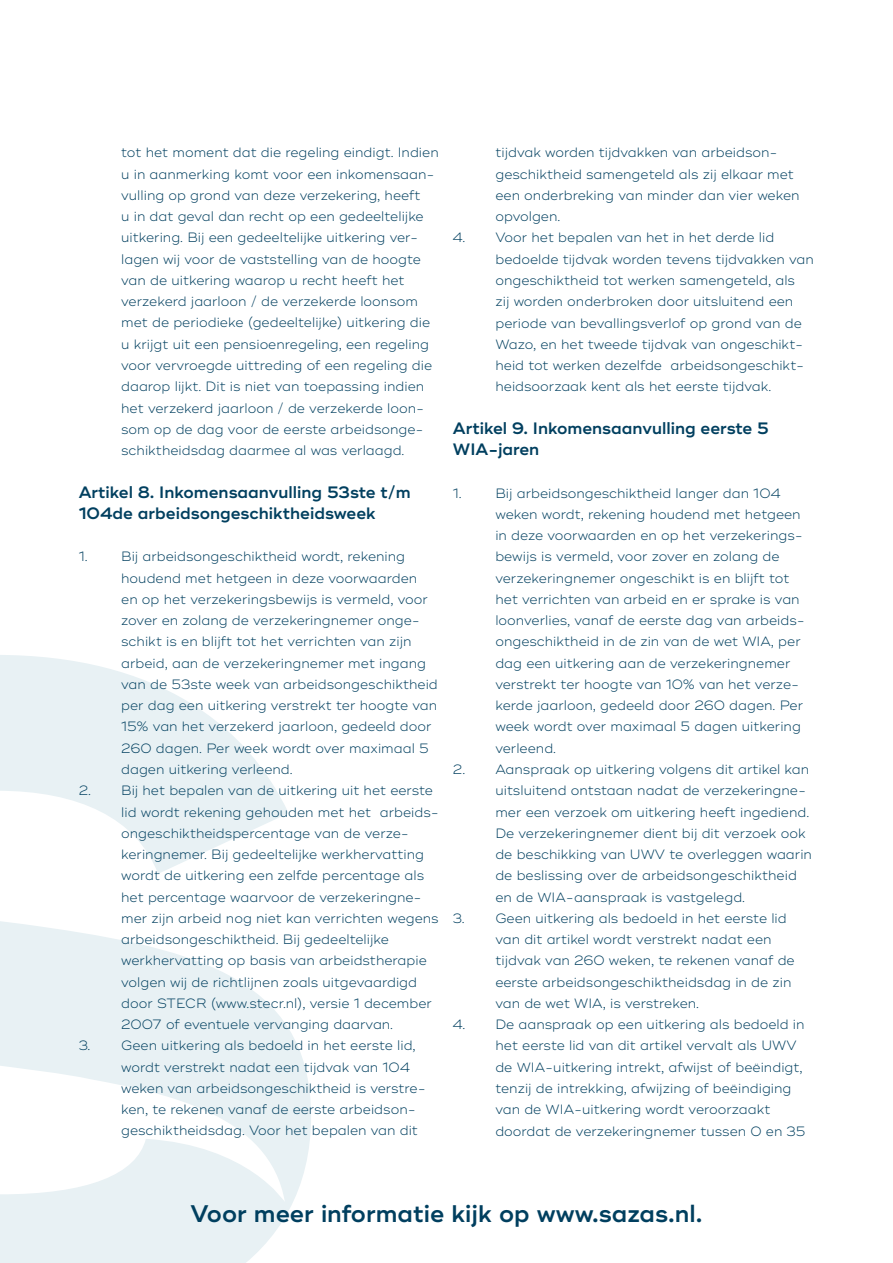
<style>
.page{position:relative;width:893px;height:1263px;background:#fff}
.page>*{position:absolute;margin:0;border:0;box-sizing:border-box;transform-origin:0 0}
.t1{font:600 24px "Ridley Grotesk";color:#003f5f}
.t2{font:600 16.5px/21.3px "Ridley Grotesk";color:#003f5f}
.t3{font:300 13.5px/21.3px "Ridley Grotesk";color:#003f5f}
</style>
<div class="page">
<svg style="left:0;top:655px;width:311px;height:608px;fill:#e8f1f4"></svg>
<p class="t3" style="left:121px;top:142px;width:319px">tot het moment dat die regeling eindigt. Indien u in aanmerking komt voor een inkomensaan&shy;vulling op grond van deze verzekering, heeft<br>u in dat geval dan recht op een gedeeltelijke uitkering. Bij een gedeeltelijke uitkering ver&shy;lagen wij voor de vaststelling van de hoogte van de uitkering waarop u recht heeft het verzekerd jaarloon / de verzekerde loonsom met de periodieke (gedeeltelijke) uitkering die u krijgt uit een pensioenregeling, een regeling voor vervroegde uittreding of een regeling die daarop lijkt. Dit is niet van toepassing indien het verzekerd jaarloon / de verzekerde loon&shy;som op de dag voor de eerste arbeidsonge&shy;schiktheidsdag daarmee al was verlaagd.</p>
<p class="t2" style="left:79px;top:482px;width:334px">Artikel 8. Inkomensaanvulling 53ste t/m<br>104de arbeidsongeschiktheidsweek</p>
<p class="t3" style="left:79px;top:546px;width:10px">1.</p>
<p class="t3" style="left:121px;top:546px;width:318px">Bij arbeidsongeschiktheid wordt, rekening houdend met hetgeen in deze voorwaarden<br>en op het verzekeringsbewijs is vermeld, voor zover en zolang de verzekeringnemer onge&shy;schikt is en blijft tot het verrichten van zijn arbeid, aan de verzekeringnemer met ingang van de 53ste week van arbeidsongeschiktheid per dag een uitkering verstrekt ter hoogte van 15% van het verzekerd jaarloon, gedeeld door 260 dagen. Per week wordt over maximaal 5 dagen uitkering verleend.</p>
<p class="t3" style="left:121px;top:780px;width:319px;text-indent:-43px">2. Bij het bepalen van de uitkering uit het eerste lid wordt rekening gehouden met het arbeids&shy;ongeschiktheidspercentage van de verze&shy;keringnemer. Bij gedeeltelijke werkhervatting wordt de uitkering een zelfde percentage als het percentage waarvoor de verzekeringne&shy;mer zijn arbeid nog niet kan verrichten wegens arbeidsongeschiktheid. Bij gedeeltelijke werkhervatting op basis van arbeidstherapie volgen wij de richtlijnen zoals uitgevaardigd door STECR (www.stecr.nl), versie 1 december 2007 of eventuele vervanging daarvan.</p>
<p class="t3" style="left:121px;top:1035px;width:306px;text-indent:-43px">3. Geen uitkering als bedoeld in het eerste lid, wordt verstrekt nadat een tijdvak van 104 weken van arbeidsongeschiktheid is verstre&shy;ken, te rekenen vanaf de eerste arbeidson&shy;geschiktheidsdag. Voor het bepalen van dit</p>
<p class="t3" style="left:495px;top:142px;width:306px">tijdvak worden tijdvakken van arbeidson&shy;geschiktheid samengeteld als zij elkaar met een onderbreking van minder dan vier weken opvolgen.</p>
<p class="t3" style="left:495px;top:227px;width:320px;text-indent:-43px">4. Voor het bepalen van het in het derde lid bedoelde tijdvak worden tevens tijdvakken van ongeschiktheid tot werken samengeteld, als<br>zij worden onderbroken door uitsluitend een periode van bevallingsverlof op grond van de Wazo, en het tweede tijdvak van ongeschikt&shy;heid tot werken dezelfde arbeidsongeschikt&shy;heidsoorzaak kent als het eerste tijdvak.</p>
<p class="t2" style="left:453px;top:418px;width:317px">Artikel 9. Inkomensaanvulling eerste 5<br>WIA-jaren</p>
<p class="t3" style="left:453px;top:482px;width:10px">1.</p>
<p class="t3" style="left:495px;top:482px;width:311px">Bij arbeidsongeschiktheid langer dan 104 weken wordt, rekening houdend met hetgeen in deze voorwaarden en op het verzekerings&shy;bewijs is vermeld, voor zover en zolang de verzekeringnemer ongeschikt is en blijft tot het verrichten van arbeid en er sprake is van loonverlies, vanaf de eerste dag van arbeids&shy;ongeschiktheid in de zin van de wet WIA, per dag een uitkering aan de verzekeringnemer verstrekt ter hoogte van 10% van het verze&shy;kerde jaarloon, gedeeld door 260 dagen. Per week wordt over maximaal 5 dagen uitkering verleend.</p>
<p class="t3" style="left:495px;top:759px;width:318px;text-indent:-43px">2. Aanspraak op uitkering volgens dit artikel kan uitsluitend ontstaan nadat de verzekeringne&shy;mer een verzoek om uitkering heeft ingediend.<br>De verzekeringnemer dient bij dit verzoek ook de beschikking van UWV te overleggen waarin de beslissing over de arbeidsongeschiktheid en de WIA-aanspraak is vastgelegd.</p>
<p class="t3" style="left:495px;top:908px;width:301px;text-indent:-43px">3. Geen uitkering als bedoeld in het eerste lid van dit artikel wordt verstrekt nadat een tijdvak van 260 weken, te rekenen vanaf de eerste arbeidsongeschiktheidsdag in de zin van de wet WIA, is verstreken.</p>
<p class="t3" style="left:495px;top:1014px;width:312px;text-indent:-43px">4. De aanspraak op een uitkering als bedoeld in het eerste lid van dit artikel vervalt als UWV de WIA-uitkering intrekt, afwijst of beëindigt, tenzij de intrekking, afwijzing of beëindiging van de WIA-uitkering wordt veroorzaakt doordat de verzekeringnemer tussen 0 en 35</p>
<h1 class="t1" style="left:191px;top:1199px;width:513px">Voor meer informatie kijk op www.sazas.nl.</h1>
</div>
